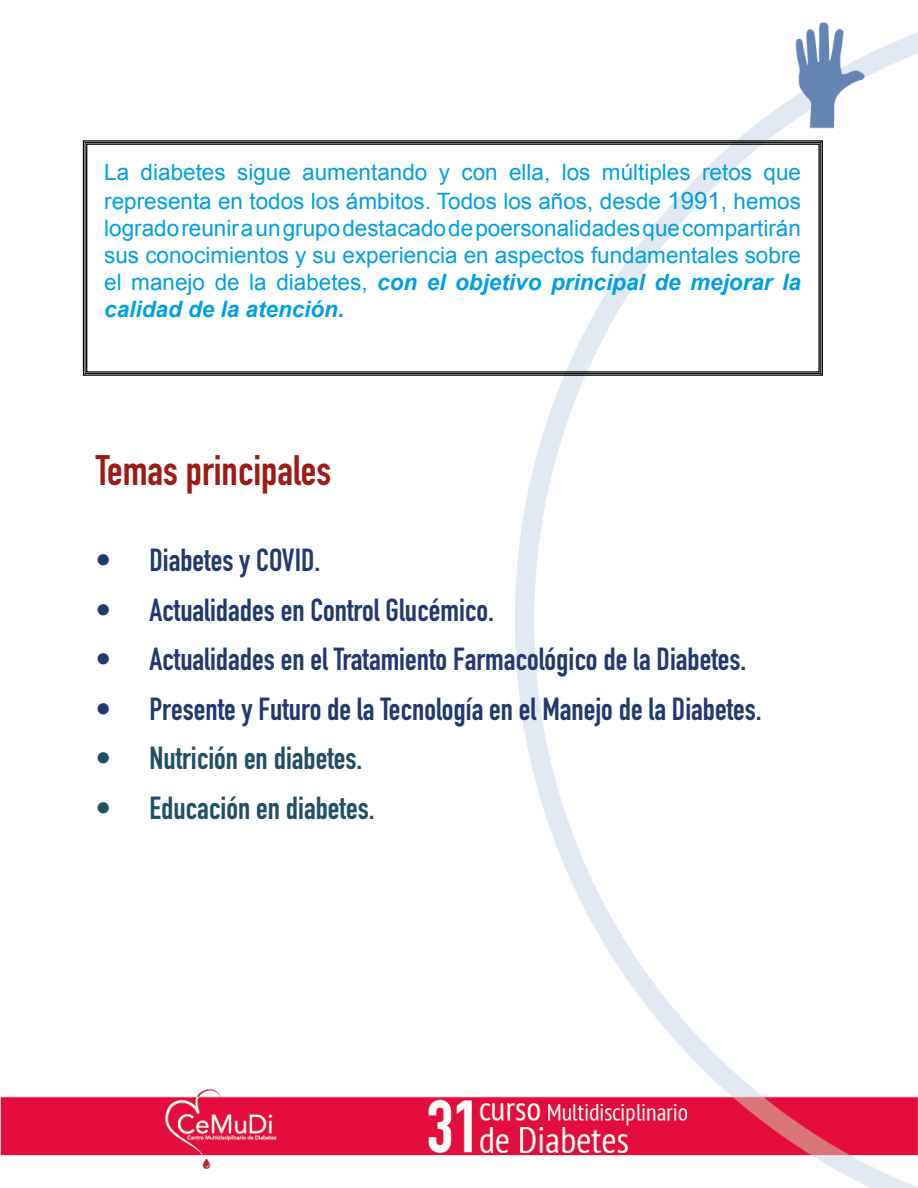
<style>
.page{position:relative;width:918px;height:1188px;background:#fff}
.page>*{position:absolute;margin:0;border:0;box-sizing:border-box;transform-origin:0 0}
.t1{font:700 42px "DIN Condensed";color:#9d1a16}
.t2{font:700 31.5px "DIN Condensed";color:#22386f}
.t3{font:700 31.5px "DIN Condensed";color:#224e63}
.t4{font:22.5px/27.3px "Arial";color:#009fe3;text-align:justify}
.s1{font-size:24px}
.s2{font-weight:700;font-style:italic}
</style>
<div class="page">
<img style="left:0;top:22px;width:918px;height:1166px">
<svg style="left:82px;top:140px;width:742px;height:236px"></svg>
<div style="left:86px;top:144px;width:734px;height:229px;border:1px solid #000"></div>
<p class="t4" style="left:104px;top:159px;width:698px">La diabetes sigue aumentando y con ella, los múltiples retos que representa en todos los ámbitos. Todos los años, desde <span class="s1">1991</span>, hemos logrado reunir a un grupo destacado de poersonalidades que compartirán sus conocimientos y su experiencia en aspectos fundamentales sobre el manejo de la diabetes, <span class="s2">con el objetivo principal de mejorar la calidad de la atención.</span></p>
<h1 class="t1" style="left:96px;top:442px;width:237px">Temas principales</h1>
<h2 class="t2" style="left:95px;top:539px;width:227px">• Diabetes y COVID.</h2>
<h2 class="t2" style="left:95px;top:588px;width:400px">• Actualidades en Control Glucémico.</h2>
<h2 class="t2" style="left:95px;top:638px;width:653px">• Actualidades en el Tratamiento Farmacológico de la Diabetes.</h2>
<h2 class="t2" style="left:95px;top:687px;width:668px">• Presente y Futuro de la Tecnología en el Manejo de la Diabetes.</h2>
<h2 class="t3" style="left:95px;top:737px;width:269px">• Nutrición en diabetes.</h2>
<h2 class="t3" style="left:95px;top:786px;width:281px">• Educación en diabetes.</h2>
</div>
